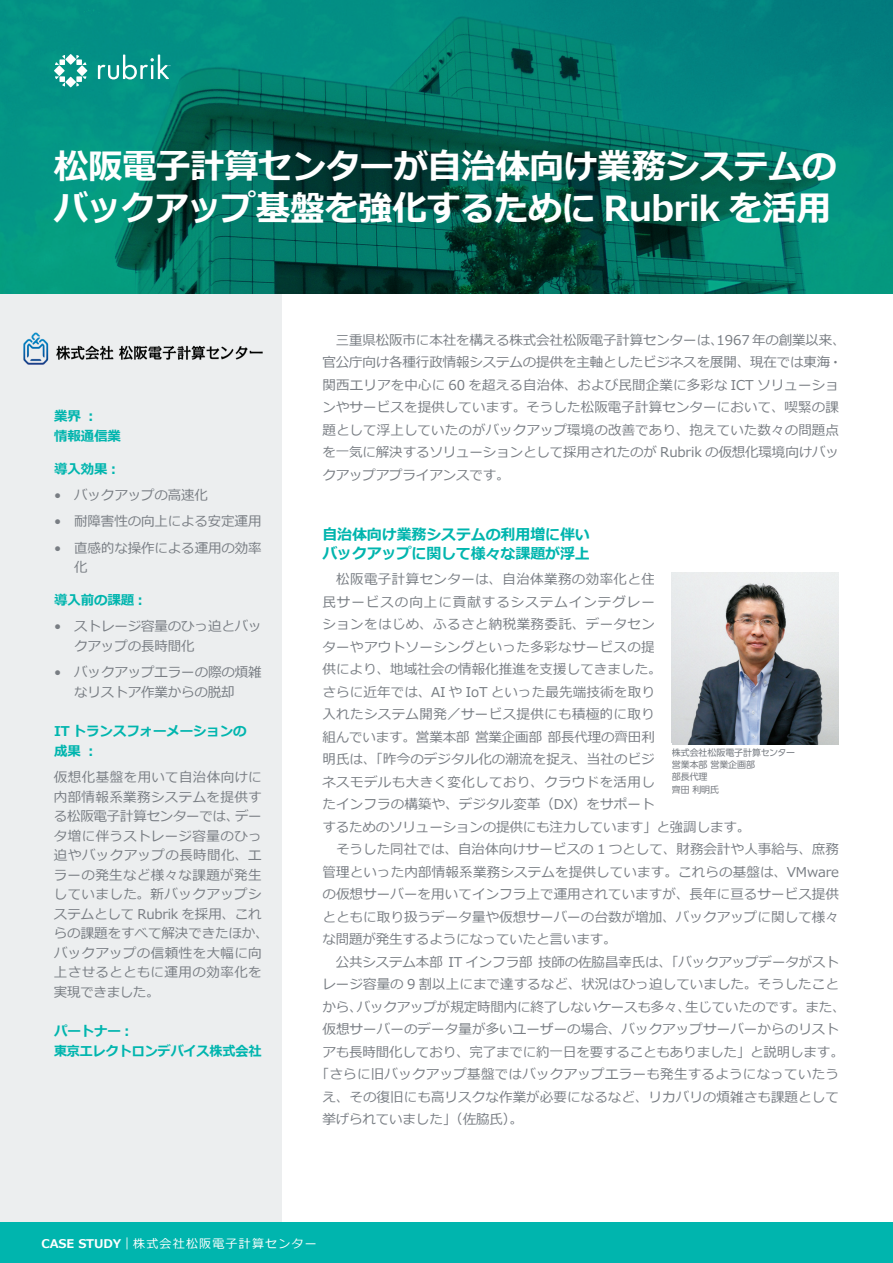
<style>
.page{position:relative;width:893px;height:1263px;background:#fff}
.page>*{position:absolute;margin:0;border:0;box-sizing:border-box;transform-origin:0 0}
.t1{font:700 34.5px/41.4px "Meiryo";letter-spacing:-.015em;color:#fff}
.t2{font:700 15px/19.5px "Meiryo";letter-spacing:-.01em;color:#00b5ae}
.t3{font:13.5px/19.5px "Meiryo";letter-spacing:.01em;color:#787d83}
.t4{font:13.5px/22.5px "Meiryo";letter-spacing:-.01em;color:#787d83}
.t5{font:13.5px "Meiryo";letter-spacing:.03em;color:#787d83}
.t6{font:700 13.5px/19.5px "Meiryo";letter-spacing:-.01em;color:#00b5ae}
.t7{font:13.5px "Meiryo";letter-spacing:.075em;color:#787d83}
.t8{font:12px "Meiryo";letter-spacing:.1em;color:#fff}
.t9{font:9px "UD Shin Go Pro";letter-spacing:-.01em;color:#787d83}
.t10{font:9px/12px "UD Shin Go Pro";letter-spacing:-.01em;color:#787c82}
.t11{font:8.85px "UD Shin Go Pro";color:#787c82}
.s1{font-weight:700}
.s2{font-family:"UD Shin Go Pro"}
</style>
<div class="page">
<div style="left:0;top:294px;width:282px;height:935px;background:#eceeef"></div>
<div style="left:0;top:1222px;width:893px;height:41px;background:#00b5ae"></div>
<svg style="left:0;top:0;width:893px;height:294px;background:#037568"></svg>
<img style="left:23px;top:332px;width:240px;height:33px">
<img style="left:672px;top:573px;width:167px;height:171px">
<svg style="left:65px;top:54px;width:11px;height:11px"></svg>
<svg style="left:65px;top:77px;width:11px;height:10px"></svg>
<svg style="left:77px;top:65px;width:10px;height:11px"></svg>
<svg style="left:55px;top:55px;width:10px;height:10px"></svg>
<svg style="left:76px;top:76px;width:11px;height:11px"></svg>
<svg style="left:55px;top:76px;width:10px;height:11px"></svg>
<svg style="left:76px;top:55px;width:11px;height:10px"></svg>
<svg style="left:54px;top:65px;width:11px;height:11px"></svg>
<svg style="left:98px;top:55px;width:72px;height:24px"></svg>
<h1 class="t1" style="left:54px;top:148px;width:784px">松阪電子計算センターが自治体向け業務システムのバックアップ基盤を強化するために Rubrik を活用</h1>
<p class="t6" style="left:54px;top:407px;width:68px">業界：<br>情報通信業</p>
<p class="t6" style="left:54px;top:460px;width:64px">導入効果 :</p>
<p class="t4" style="left:54px;top:485px;width:156px">• バックアップの高速化</p>
<p class="t4" style="left:54px;top:511px;width:209px">• 耐障害性の向上による安定運用</p>
<p class="t4" style="left:74px;top:539px;width:189px;line-height:19.5px;text-indent:-20px">• 直感的な操作による運用の効率化</p>
<p class="t6" style="left:54px;top:591px;width:91px">導入前の課題 :</p>
<p class="t4" style="left:74px;top:617px;width:189px;line-height:19.5px;text-indent:-20px">• ストレージ容量のひっ迫とバックアップの長時間化</p>
<p class="t4" style="left:54px;top:663px;width:209px;line-height:19.5px;text-align:center">• バックアップエラーの際の煩雑なリストア作業からの脱却</p>
<p class="t6" style="left:54px;top:722px;width:194px">IT トランスフォーメーションの成果：</p>
<p class="t3" style="left:54px;top:768px;width:216px">仮想化基盤を用いて自治体向けに内部情報系業務システムを提供する松阪電子計算センターでは、データ増に伴うストレージ容量のひっ迫やバックアップの長時間化、エラーの発生など様々な課題が発生していました。新バックアップシステムとして Rubrik を採用、これらの課題をすべて解決できたほか、バックアップの信頼性を大幅に向上させるとともに運用の効率化を実現できました。</p>
<p class="t6" style="left:54px;top:1022px;width:209px">パートナー :<br>東京エレクトロンデバイス株式会社</p>
<p class="t4" style="left:322px;top:329px;width:525px">　三重県松阪市に本社を構える株式会社松阪電子計算センターは、1967 年の創業以来、官公庁向け各種行政情報システムの提供を主軸としたビジネスを展開、現在では東海・関西エリアを中心に 60 を超える自治体、および民間企業に多彩な ICT ソリューションやサービスを提供しています。そうした松阪電子計算センターにおいて、喫緊の課題として浮上していたのがバックアップ環境の改善であり、抱えていた数々の問題点を一気に解決するソリューションとして採用されたのが Rubrik の仮想化環境向けバックアップアプライアンスです。</p>
<p class="t2" style="left:322px;top:525px;width:269px">自治体向け業務システムの利用増に伴いバックアップに関して様々な課題が浮上</p>
<p class="t5" style="left:322px;top:570px;width:334px">　松阪電子計算センターは、自治体業務の効率化と住</p>
<p class="t7" style="left:322px;top:592px;width:334px">民サービスの向上に貢献するシステムインテグレー</p>
<p class="t5" style="left:322px;top:615px;width:334px">ションをはじめ、ふるさと納税業務委託、データセン</p>
<p class="t3" style="left:322px;top:638px;width:334px">ターやアウトソーシングといった多彩なサービスの提</p>
<p class="t3" style="left:322px;top:660px;width:341px">供により、地域社会の情報化推進を支援してきました。</p>
<p class="t3" style="left:322px;top:683px;width:334px">さらに近年では、AI や IoT といった最先端技術を取り</p>
<p class="t3" style="left:322px;top:705px;width:334px">入れたシステム開発／サービス提供にも積極的に取り</p>
<p class="t4" style="left:322px;top:726px;width:334px">組んでいます。営業本部 営業企画部 部長代理の齊田利</p>
<p class="t3" style="left:322px;top:750px;width:334px">明氏は、「昨今のデジタル化の潮流を捉え、当社のビジ</p>
<p class="t5" style="left:322px;top:772px;width:334px">ネスモデルも大きく変化しており、クラウドを活用し</p>
<p class="t3" style="left:322px;top:795px;width:334px">たインフラの構築や、デジタル変革（DX）をサポート</p>
<p class="t4" style="left:322px;top:816px;width:429px">するためのソリューションの提供にも注力しています」と強調します。</p>
<p class="t3" style="left:322px;top:840px;width:518px">　そうした同社では、自治体向けサービスの 1 つとして、財務会計や人事給与、庶務</p>
<p class="t3" style="left:322px;top:863px;width:518px">管理といった内部情報系業務システムを提供しています。これらの基盤は、VMware</p>
<p class="t3" style="left:322px;top:885px;width:518px">の仮想サーバーを用いてインフラ上で運用されていますが、長年に亘るサービス提供</p>
<p class="t3" style="left:322px;top:908px;width:518px">とともに取り扱うデータ量や仮想サーバーの台数が増加、バックアップに関して様々</p>
<p class="t4" style="left:322px;top:929px;width:296px">な問題が発生するようになっていたと言います。</p>
<p class="t4" style="left:322px;top:951px;width:518px">　公共システム本部 IT インフラ部 技師の佐脇昌幸氏は、「バックアップデータがスト</p>
<p class="t3" style="left:322px;top:975px;width:518px">レージ容量の 9 割以上にまで達するなど、状況はひっ迫していました。そうしたこと</p>
<p class="t4" style="left:322px;top:996px;width:525px">から、バックアップが規定時間内に終了しないケースも多々、生じていたのです。また、</p>
<p class="t3" style="left:322px;top:1020px;width:518px">仮想サーバーのデータ量が多いユーザーの場合、バックアップサーバーからのリスト</p>
<p class="t4" style="left:322px;top:1041px;width:523px">アも長時間化しており、完了までに約一日を要することもありました」と説明します。</p>
<p class="t3" style="left:316px;top:1065px;width:525px">「さらに旧バックアップ基盤ではバックアップエラーも発生するようになっていたう</p>
<p class="t3" style="left:322px;top:1088px;width:518px">え、その復旧にも高リスクな作業が必要になるなど、リカバリの煩雑さも課題として</p>
<p class="t4" style="left:322px;top:1109px;width:202px">挙げられていました」（佐脇氏）。</p>
<p class="t9" style="left:672px;top:745px;width:125px">株式会社松阪電子計算センター</p>
<p class="t10" style="left:672px;top:758px;width:85px">営業本部 営業企画部部長代理</p>
<p class="t11" style="left:672px;top:783px;width:49px">齊田 利明氏</p>
<p class="t8" style="left:41px;top:1235px;width:277px"><span class="s1">CASE STUDY</span><span class="s2">｜</span>株式会社松阪電子計算センター</p>
</div>
